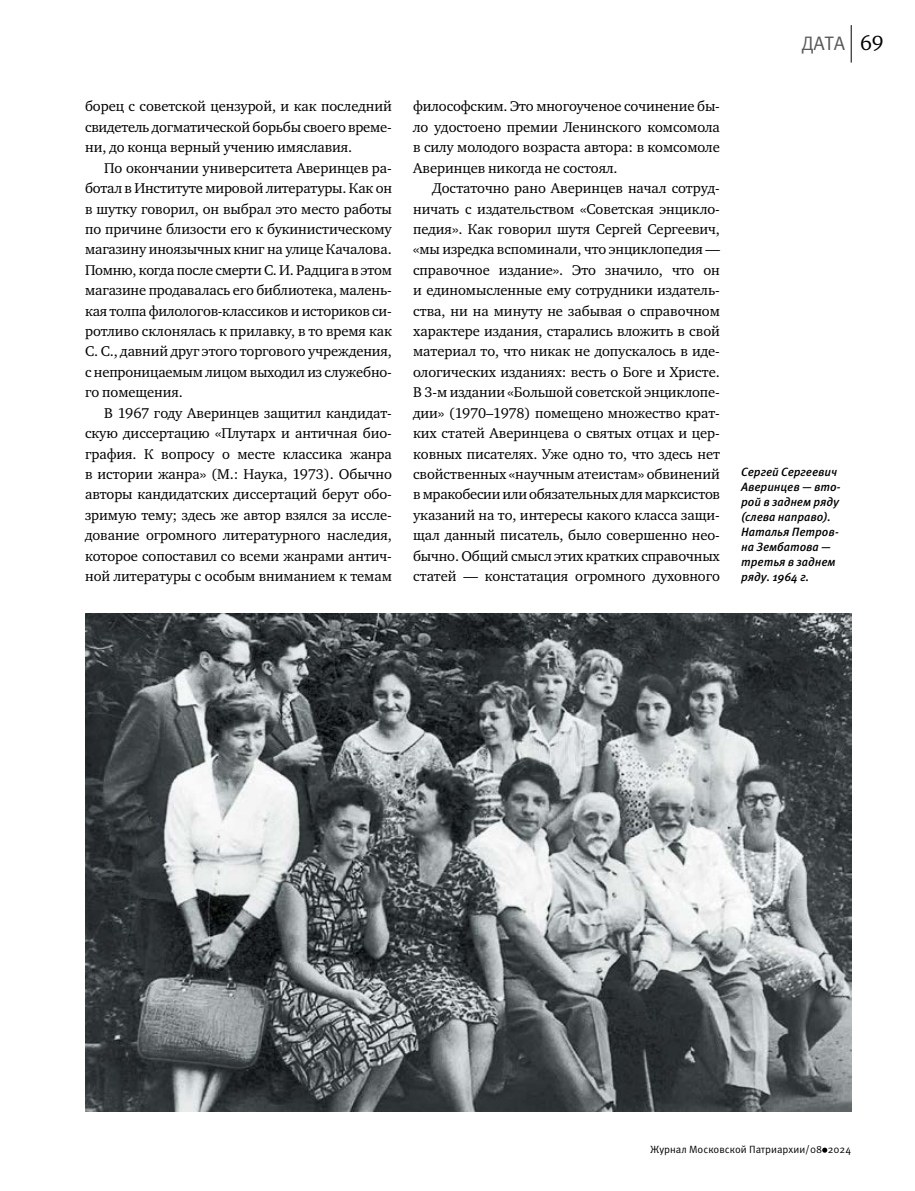
<style>
.page{position:relative;width:915px;height:1191px;background:#fff}
.page>*{position:absolute;margin:0;border:0;box-sizing:border-box;transform-origin:0 0}
.t1{font:19.5px "Meta Pro";color:#58595b}
.t2{font:14.55px/20.4px "Charter ITC";letter-spacing:-.005em;color:#000;text-align:justify}
.t3{font:italic 500 12px/15px "Meta Pro";letter-spacing:-.005em;color:#000}
.t4{font:10.5px "Meta Pro";color:#000}
.s1{font-family:"Charter ITC";font-size:21px;color:#000}
</style>
<div class="page">
<svg style="left:822px;top:1147px;width:5px;height:5px"></svg>
<hr style="left:850px;top:25px;width:1px;height:38px;background:#000">
<img style="left:85px;top:613px;width:766px;height:498px">
<p class="t2" style="left:85px;top:96px;width:308px">борец с советской цензурой, и как последний свидетель догматической борьбы своего време&shy;ни, до конца верный учению имяславия.</p>
<p class="t2" style="left:85px;top:157px;width:308px;text-indent:19px">По окончании университета Аверинцев ра&shy;ботал в Институте мировой литературы. Как он в шутку говорил, он выбрал это место работы по причине близости его к букинистическому магазину иноязычных книг на улице Качалова.<br>Помню, когда после смерти С. И. Радцига в этом магазине продавалась его библиотека, малень&shy;кая толпа филологов-классиков и историков си&shy;ротливо склонялась к прилавку, в то время как С. С., давний друг этого торгового учреждения, с непроницаемым лицом выходил из служебно&shy;го помещения.</p>
<p class="t2" style="left:85px;top:402px;width:308px;text-indent:19px">В 1967 году Аверинцев защитил кандидат&shy;скую диссертацию «Плутарх и античная био&shy;графия. К вопросу о месте классика жанра в истории жанра» (М.: Наука, 1973). Обычно авторы кандидатских диссертаций берут обо&shy;зримую тему; здесь же автор взялся за иссле&shy;дование огромного литературного наследия, которое сопоставил со всеми жанрами антич&shy;ной литературы с особым вниманием к темам</p>
<p class="t2" style="left:413px;top:96px;width:308px">философским. Это многоученое сочинение бы&shy;ло удостоено премии Ленинского комсомола в силу молодого возраста автора: в комсомоле Аверинцев никогда не состоял.</p>
<p class="t2" style="left:413px;top:178px;width:308px;text-indent:19px">Достаточно рано Аверинцев начал сотруд&shy;ничать с издательством «Советская энцикло&shy;педия». Как говорил шутя Сергей Сергеевич, «мы изредка вспоминали, что энциклопедия — справочное издание». Это значило, что он и единомысленные ему сотрудники издатель&shy;ства, ни на минуту не забывая о справочном характере издания, старались вложить в свой материал то, что никак не допускалось в иде&shy;ологических изданиях: весть о Боге и Христе.<br>В 3-м издании «Большой советской энциклопе&shy;дии» (1970–1978) помещено множество крат&shy;ких статей Аверинцева о святых отцах и цер&shy;ковных писателях. Уже одно то, что здесь нет свойственных «научным атеистам» обвинений в мракобесии или обязательных для марксистов указаний на то, интересы какого класса защи&shy;щал данный писатель, было совершенно нео&shy;бычно. Общий смысл этих кратких справочных статей — констатация огромного духовного</p>
<h1 class="t1" style="left:801px;top:31px;width:83px">ДАТА <span class="s1">69</span></h1>
<p class="t3" style="left:741px;top:465px;width:101px">Сергей Сергеевич<br>Аверинцев — вто&shy;рой в заднем ряду (слева направо).<br>Наталья Петров&shy;на Зембатова — третья в заднем ряду. 1964 г.</p>
<p class="t4" style="left:649px;top:1142px;width:202px">Журнал Московской Патриархии/08 2024</p>
</div>
